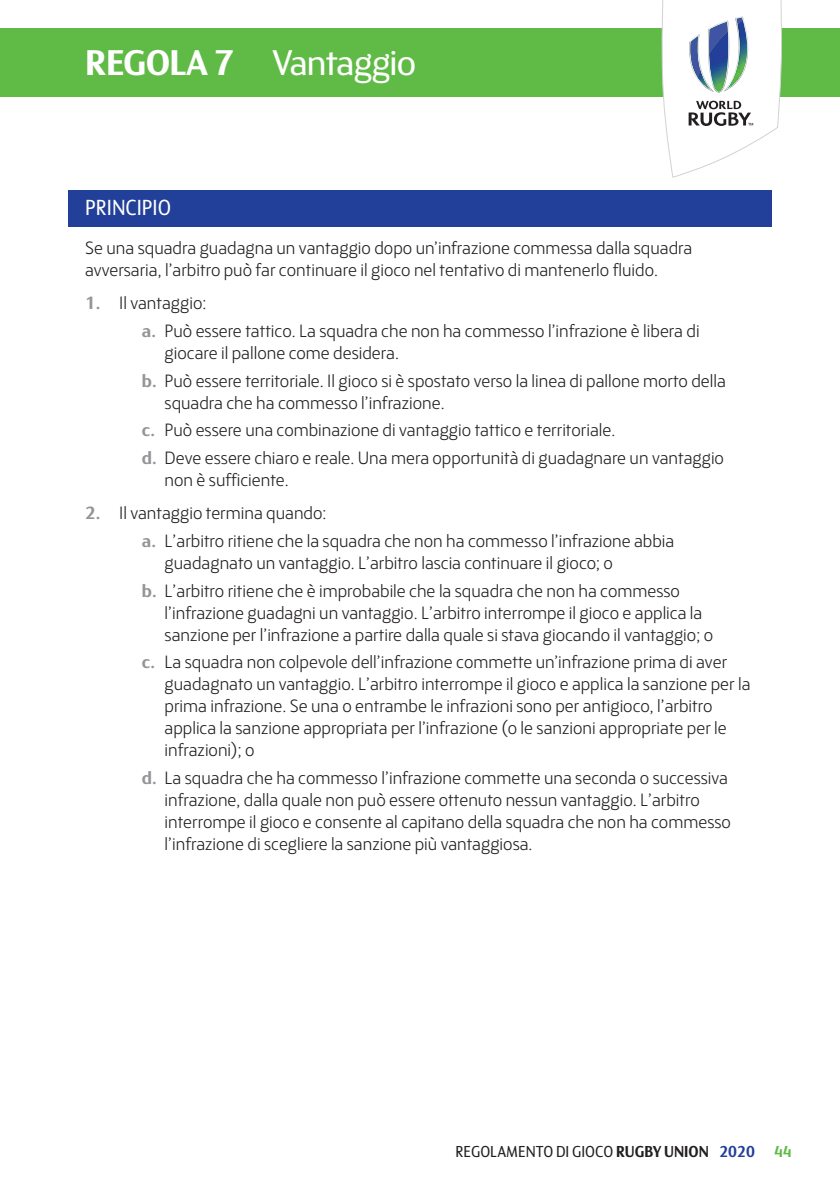
<style>
.page{position:relative;width:840px;height:1191px;background:#fff}
.page>*{position:absolute;margin:0;border:0;box-sizing:border-box;transform-origin:0 0}
.t1{font:36px "FS Blake";letter-spacing:-.025em;color:#fff}
.t2{font:22px "FS Blake";color:#fff;scale:.92 1}
.t3{font:300 18px/22px "FS Blake";color:#231f20}
.t4{font:16px "FS Blake";color:#231f20;scale:.94 1}
.s1{font-weight:700}
.s2{font-weight:700;color:#939598}
.s3{font-weight:700;color:#223f99}
.s4{font-weight:700;color:#60bb46}
</style>
<div class="page">
<div style="left:0;top:28px;width:839px;height:68px;background:#60bb46"></div>
<svg style="left:661px;top:0;width:121px;height:178px"></svg>
<div style="left:68px;top:190px;width:703px;height:36px;background:#223f99"></div>
<h1 class="t1" style="left:85px;top:50px;width:332px"><span class="s1">REGOLA 7</span> Vantaggio</h1>
<p class="t2" style="left:85px;top:200px;width:95px">PRINCIPIO</p>
<p class="t3" style="left:85px;top:239px;width:608px">Se una squadra guadagna un vantaggio dopo un’infrazione commessa dalla squadra avversaria, l’arbitro può far continuare il gioco nel tentativo di mantenerlo fluido.</p>
<p class="t3" style="left:142px;top:291px;width:559px;line-height:27.6px;text-indent:-57px"><span class="s2">1.</span> Il vantaggio :<br><span class="s2">a.</span> Può essere tattico. La squadra che non ha commesso l’infrazione è libera di</p>
<p class="t3" style="left:142px;top:341px;width:585px;line-height:27.6px;text-indent:23px">giocare il pallone come desidera.<br><span class="s2">b.</span> Può essere territoriale. Il gioco si è spostato verso la linea di pallone morto della</p>
<p class="t3" style="left:142px;top:391px;width:583px;line-height:27.6px;text-indent:23px">squadra che ha commesso l’infrazione.<br><span class="s2">c.</span> Può essere una combinazione di vantaggio tattico e territoriale.<br><span class="s2">d.</span> Deve essere chiaro e reale. Una mera opportunità di guadagnare un vantaggio</p>
<p class="t3" style="left:164px;top:471px;width:126px">non è sufficiente.</p>
<p class="t3" style="left:142px;top:501px;width:533px;line-height:27.6px;text-indent:-57px"><span class="s2">2.</span> Il vantaggio termina quando :<br><span class="s2">a.</span> L’arbitro ritiene che la squadra che non ha commesso l’infrazione abbia</p>
<p class="t3" style="left:142px;top:551px;width:539px;line-height:27.6px;text-indent:23px">guadagnato un vantaggio. L’arbitro lascia continuare il gioco; o<br><span class="s2">b.</span> L’arbitro ritiene che è improbabile che la squadra che non ha commesso</p>
<p class="t3" style="left:164px;top:603px;width:549px">l’infrazione guadagni un vantaggio. L’arbitro interrompe il gioco e applica la sanzione per l’infrazione a partire dalla quale si stava giocando il vantaggio; o</p>
<p class="t3" style="left:164px;top:653px;width:587px;text-indent:-23px"><span class="s2">c.</span> La squadra non colpevole dell’infrazione commette un’infrazione prima di aver guadagnato un vantaggio. L’arbitro interrompe il gioco e applica la sanzione per la prima infrazione. Se una o entrambe le infrazioni sono per antigioco, l’arbitro applica la sanzione appropriata per l’infrazione (o le sanzioni appropriate per le infrazioni); o</p>
<p class="t3" style="left:164px;top:769px;width:567px;text-indent:-23px"><span class="s2">d.</span> La squadra che ha commesso l’infrazione commette una seconda o successiva infrazione, dalla quale non può essere ottenuto nessun vantaggio. L’arbitro interrompe il gioco e consente al capitano della squadra che non ha commesso l’infrazione di scegliere la sanzione più vantaggiosa.</p>
<p class="t4" style="left:455px;top:1146px;width:359px">REGOLAMENTO DI GIOCO <span class="s1">RUGBY UNION</span> <span class="s3">2020</span> <span class="s4">44</span></p>
</div>
